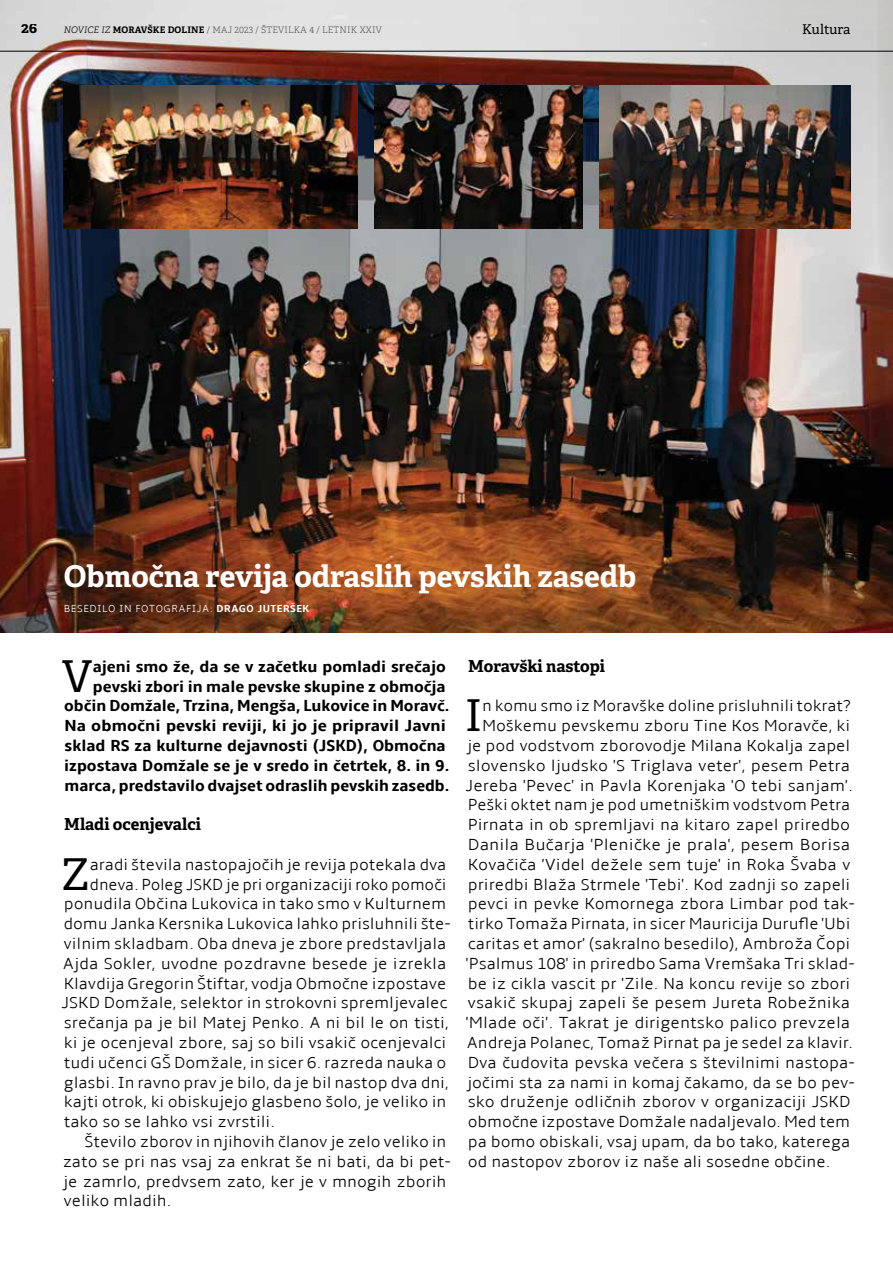
<style>
.page{position:relative;width:893px;height:1263px;background:#fff}
.page>*{position:absolute;margin:0;border:0;box-sizing:border-box;transform-origin:0 0}
.t1{font:43.8px "Adelle";color:#000}
.t2{font:700 30px "Adelle";color:#fff}
.t3{font:300 16.5px "Amble";color:#000}
.t4{font:700 16.5px/19.8px "Amble";color:#000;text-align:right}
.t5{font:700 16.5px "Adelle";letter-spacing:-.005em;color:#000}
.t6{font:700 15px "Adelle";color:#000}
.t7{font:13.5px "Adelle";letter-spacing:-.015em;color:#000}
.t8{font:300 10.5px "Amble";letter-spacing:.05em;color:#fff}
.t9{font:300 9px "Adelle";letter-spacing:.02em;color:#58595b}
.s1{font-style:italic;color:#000}
.s2{font-weight:700;color:#000}
.s3{font-weight:700}
</style>
<div class="page">
<img style="left:0;top:23px;width:893px;height:609px">
<hr style="left:0;top:51px;width:893px;height:1px;background:#000">
<div style="left:531px;top:0;width:182px;height:23px;background:#dcdcdc"></div>
<img style="left:697px;top:9px;width:196px;height:21px">
<div style="left:713px;top:0;width:180px;height:15px;background:#cececd"></div>
<img style="left:600px;top:85px;width:250px;height:143px">
<img style="left:64px;top:85px;width:293px;height:143px">
<img style="left:374px;top:85px;width:209px;height:143px">
<p class="t6" style="left:21px;top:18px;width:18px">26</p>
<p class="t9" style="left:64px;top:24px;width:320px"><span class="s1">NOVICE IZ</span> <span class="s2">MORAVŠKE DOLINE</span> / MAJ 2023 / ŠTEVILKA 4 / LETNIK XXIV</p>
<p class="t7" style="left:802px;top:21px;width:50px">Kultura</p>
<h2 class="t2" style="left:64px;top:557px;width:574px">Območna revija odraslih pevskih zasedb</h2>
<p class="t8" style="left:64px;top:602px;width:247px">BESEDILO IN FOTOGRAFIJA: <span class="s3">DRAGO JUTERŠEK</span></p>
<h1 class="t1" style="left:62px;top:649px;width:32px">V</h1>
<p class="t4" style="left:64px;top:657px;width:387px">ajeni smo že, da se v začetku pomladi srečajo pevski zbori in male pevske skupine z območja občin Domžale, Trzina, Mengša, Lukovice in Moravč.<br>Na območni pevski reviji, ki jo je pripravil Javni sklad RS za kulturne dejavnosti (JSKD), Območna izpostava Domžale se je v sredo in četrtek, 8. in 9. marca, predstavilo dvajset odraslih pevskih zasedb.</p>
<p class="t5" style="left:64px;top:814px;width:138px">Mladi ocenjevalci</p>
<h1 class="t1" style="left:62px;top:847px;width:30px">Z</h1>
<p class="t3" style="left:90px;top:855px;width:358px">aradi števila nastopajočih je revija potekala dva</p>
<p class="t3" style="left:90px;top:875px;width:358px">dneva. Poleg JSKD je pri organizaciji roko pomoči</p>
<p class="t3" style="left:64px;top:894px;width:384px">ponudila Občina Lukovica in tako smo v Kulturnem</p>
<p class="t3" style="left:64px;top:914px;width:389px">domu Janka Kersnika Lukovica lahko prisluhnili šte-</p>
<p class="t3" style="left:64px;top:934px;width:384px">vilnim skladbam. Oba dneva je zbore predstavljala</p>
<p class="t3" style="left:63px;top:954px;width:385px">Ajda Sokler, uvodne pozdravne besede je izrekla</p>
<p class="t3" style="left:64px;top:974px;width:384px">Klavdija Gregorin Štiftar, vodja Območne izpostave</p>
<p class="t3" style="left:61px;top:993px;width:388px">JSKD Domžale, selektor in strokovni spremljevalec</p>
<p class="t3" style="left:64px;top:1013px;width:387px">srečanja pa je bil Matej Penko. A ni bil le on tisti,</p>
<p class="t3" style="left:64px;top:1033px;width:384px">ki je ocenjeval zbore, saj so bili vsakič ocenjevalci</p>
<p class="t3" style="left:64px;top:1053px;width:384px">tudi učenci GŠ Domžale, in sicer 6. razreda nauka o</p>
<p class="t3" style="left:64px;top:1073px;width:387px">glasbi. In ravno prav je bilo, da je bil nastop dva dni,</p>
<p class="t3" style="left:64px;top:1092px;width:384px">kajti otrok, ki obiskujejo glasbeno šolo, je veliko in</p>
<p class="t3" style="left:64px;top:1112px;width:213px">tako so se lahko vsi zvrstili.</p>
<p class="t3" style="left:85px;top:1132px;width:363px">Število zborov in njihovih članov je zelo veliko in</p>
<p class="t3" style="left:62px;top:1152px;width:390px">zato se pri nas vsaj za enkrat še ni bati, da bi pet-</p>
<p class="t3" style="left:63px;top:1172px;width:384px">je zamrlo, predvsem zato, ker je v mnogih zborih</p>
<p class="t3" style="left:64px;top:1191px;width:109px">veliko mladih.</p>
<p class="t5" style="left:468px;top:655px;width:138px">Moravški nastopi</p>
<h1 class="t1" style="left:465px;top:689px;width:18px">I</h1>
<p class="t3" style="left:482px;top:696px;width:371px">n komu smo iz Moravške doline prisluhnili tokrat?</p>
<p class="t3" style="left:482px;top:716px;width:370px">Moškemu pevskemu zboru Tine Kos Moravče, ki</p>
<p class="t3" style="left:467px;top:736px;width:384px">je pod vodstvom zborovodje Milana Kokalja zapel</p>
<p class="t3" style="left:468px;top:756px;width:384px">slovensko ljudsko 'S Triglava veter', pesem Petra</p>
<p class="t3" style="left:465px;top:776px;width:389px">Jereba 'Pevec' in Pavla Korenjaka 'O tebi sanjam'.</p>
<p class="t3" style="left:468px;top:795px;width:384px">Peški oktet nam je pod umetniškim vodstvom Petra</p>
<p class="t3" style="left:468px;top:815px;width:384px">Pirnata in ob spremljavi na kitaro zapel priredbo</p>
<p class="t3" style="left:468px;top:835px;width:384px">Danila Bučarja 'Pleničke je prala', pesem Borisa</p>
<p class="t3" style="left:468px;top:855px;width:384px">Kovačiča 'Videl dežele sem tuje' in Roka Švaba v</p>
<p class="t3" style="left:468px;top:875px;width:384px">priredbi Blaža Strmele 'Tebi'. Kod zadnji so zapeli</p>
<p class="t3" style="left:468px;top:894px;width:388px">pevci in pevke Komornega zbora Limbar pod tak-</p>
<p class="t3" style="left:468px;top:914px;width:384px">tirko Tomaža Pirnata, in sicer Mauricija Durufle 'Ubi</p>
<p class="t3" style="left:468px;top:934px;width:384px">caritas et amor' (sakralno besedilo), Ambroža Čopi</p>
<p class="t3" style="left:466px;top:954px;width:390px">'Psalmus 108' in priredbo Sama Vremšaka Tri sklad-</p>
<p class="t3" style="left:468px;top:974px;width:384px">be iz cikla vascit pr 'Zile. Na koncu revije so zbori</p>
<p class="t3" style="left:468px;top:993px;width:384px">vsakič skupaj zapeli še pesem Jureta Robežnika</p>
<p class="t3" style="left:466px;top:1013px;width:386px">'Mlade oči'. Takrat je dirigentsko palico prevzela</p>
<p class="t3" style="left:467px;top:1033px;width:388px">Andreja Polanec, Tomaž Pirnat pa je sedel za klavir.</p>
<p class="t3" style="left:468px;top:1053px;width:388px">Dva čudovita pevska večera s številnimi nastopa-</p>
<p class="t3" style="left:467px;top:1073px;width:389px">jočimi sta za nami in komaj čakamo, da se bo pev-</p>
<p class="t3" style="left:468px;top:1092px;width:384px">sko druženje odličnih zborov v organizaciji JSKD</p>
<p class="t3" style="left:468px;top:1112px;width:384px">območne izpostave Domžale nadaljevalo. Med tem</p>
<p class="t3" style="left:468px;top:1132px;width:384px">pa bomo obiskali, vsaj upam, da bo tako, katerega</p>
<p class="t3" style="left:468px;top:1152px;width:364px">od nastopov zborov iz naše ali sosedne občine.</p>
</div>
